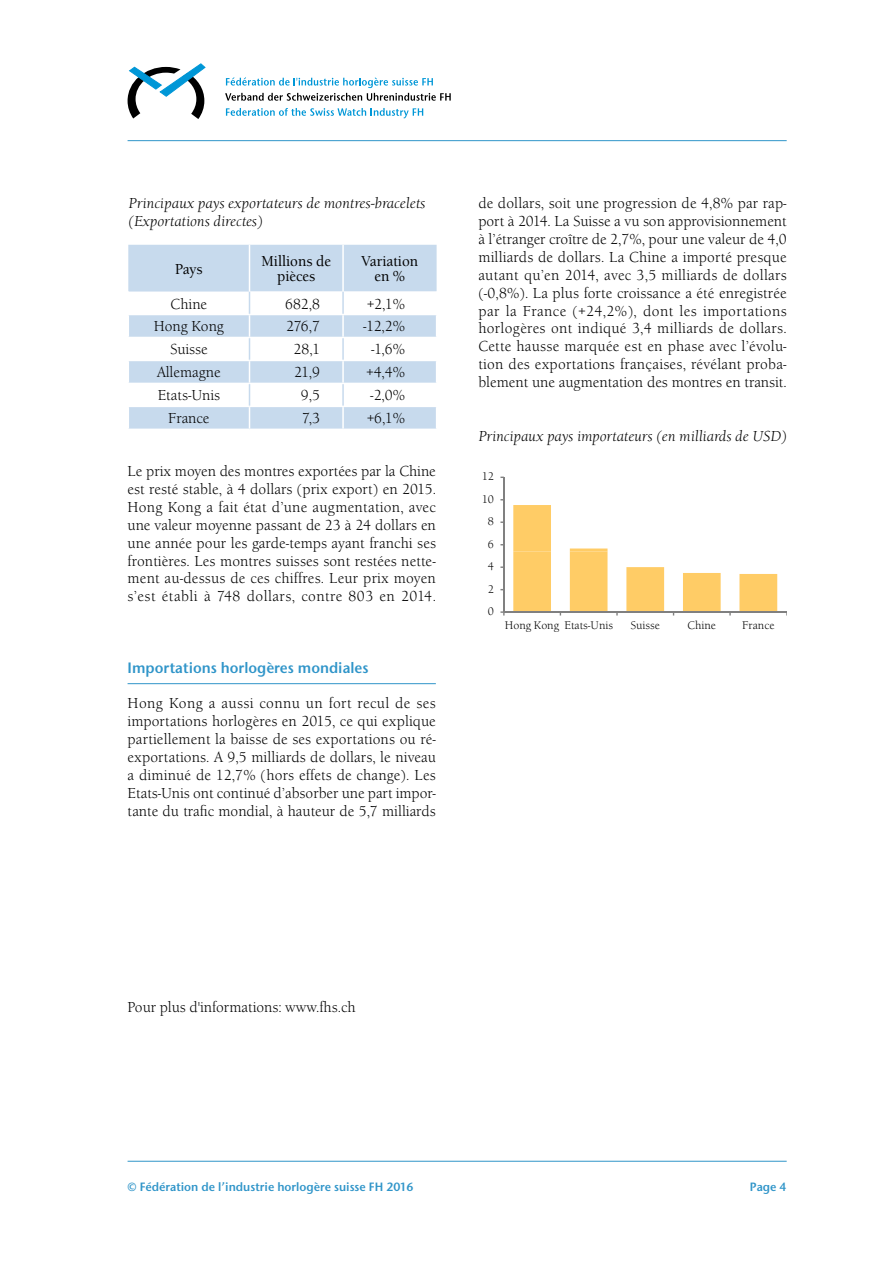
<style>
.page{position:relative;width:893px;height:1263px;background:#fff}
.page>*{position:absolute;margin:0;border:0;box-sizing:border-box;transform-origin:0 0}
.t1{font:15px/17.9px "Berkeley Old ITC";color:#000;text-align:justify;scale:.96 1}
.t2{font:italic 15px/17.9px "Berkeley Old ITC";color:#000}
.t3{font:15px/15px "Berkeley Old Md ITC";color:#000;text-align:center;scale:.96 1}
.t4{font:15px "Stone Sans Sem ITC Semi";color:#3095c9;scale:.96 1}
.t5{font:12px "Stone Sans Sem ITC Semi";color:#3095c9;scale:.96 1}
.t6{font:11.4px "Berkeley Old ITC";letter-spacing:.005em;color:#000}
</style>
<div class="page">
<svg style="left:128px;top:64px;width:77px;height:55px"></svg>
<svg style="left:225px;top:77px;width:226px;height:24px"></svg>
<svg style="left:226px;top:108px;width:197px;height:10px"></svg>
<hr style="left:128px;top:140px;width:659px;height:1px;background:#3095c9">
<hr style="left:128px;top:1161px;width:659px;height:1px;background:#3095c9">
<hr style="left:503px;top:477px;width:2px;height:74px;background:#808080">
<hr style="left:503px;top:551px;width:2px;height:61px;background:#808080">
<hr style="left:504px;top:611px;width:283px;height:2px;background:#808080">
<svg style="left:513px;top:505px;width:264px;height:110px"></svg>
<hr style="left:128px;top:683px;width:308px;height:1px;background:#3095c9">
<svg style="left:128px;top:245px;width:309px;height:184px;fill:#c7daed"></svg>
<hr style="left:128px;top:337px;width:121px;height:1px;background:#fff">
<hr style="left:128px;top:360px;width:121px;height:1px;background:#fff">
<hr style="left:128px;top:383px;width:121px;height:1px;background:#fff">
<hr style="left:128px;top:406px;width:121px;height:1px;background:#fff">
<svg style="left:128px;top:292px;width:1px;height:137px"></svg>
<hr style="left:128px;top:314px;width:121px;height:1px;background:#fff">
<svg style="left:249px;top:292px;width:188px;height:137px"></svg>
<hr style="left:342px;top:384px;width:2px;height:22px;background:#c7daed">
<hr style="left:249px;top:245px;width:1px;height:47px;background:#fff">
<hr style="left:342px;top:245px;width:2px;height:47px;background:#fff">
<p class="t2" style="left:129px;top:195px;width:298px">Principaux pays exportateurs de montres-bracelets (Exportations directes)</p>
<p class="t3" style="left:175px;top:261px;width:30px">Pays</p>
<p class="t3" style="left:262px;top:254px;width:74px">Millions de pièces</p>
<p class="t3" style="left:361px;top:254px;width:61px">Variation en %</p>
<p class="t1" style="left:171px;top:295px;width:40px">Chine</p>
<p class="t1" style="left:285px;top:295px;width:38px">682,8</p>
<p class="t1" style="left:367px;top:295px;width:41px">+2,1%</p>
<p class="t1" style="left:154px;top:318px;width:75px">Hong Kong</p>
<p class="t1" style="left:286px;top:318px;width:37px">276,7</p>
<p class="t1" style="left:363px;top:318px;width:45px">-12,2%</p>
<p class="t1" style="left:170px;top:341px;width:41px">Suisse</p>
<p class="t1" style="left:294px;top:341px;width:29px">28,1</p>
<p class="t1" style="left:371px;top:341px;width:37px">-1,6%</p>
<p class="t1" style="left:157px;top:364px;width:68px">Allemagne</p>
<p class="t1" style="left:294px;top:364px;width:29px">21,9</p>
<p class="t1" style="left:366px;top:364px;width:42px">+4,4%</p>
<p class="t1" style="left:158px;top:387px;width:66px">Etats-Unis</p>
<p class="t1" style="left:301px;top:387px;width:21px">9,5</p>
<p class="t1" style="left:370px;top:387px;width:38px">-2,0%</p>
<p class="t1" style="left:168px;top:410px;width:44px">France</p>
<p class="t1" style="left:302px;top:410px;width:20px">7,3</p>
<p class="t1" style="left:367px;top:410px;width:41px">+6,1%</p>
<p class="t1" style="left:128px;top:463px;width:323px">Le prix moyen des montres exportées par la Chine est resté stable, à 4 dollars (prix export) en 2015.<br>Hong Kong a fait état d’une augmentation, avec une valeur moyenne passant de 23 à 24 dollars en une année pour les garde-temps ayant franchi ses frontières. Les montres suisses sont restées nette&shy;ment au-dessus de ces chiffres. Leur prix moyen s’est établi à 748 dollars, contre 803 en 2014.</p>
<p class="t4" style="left:128px;top:658px;width:253px">Importations horlogères mondiales</p>
<p class="t1" style="left:128px;top:695px;width:323px">Hong Kong a aussi connu un fort recul de ses importations horlogères en 2015, ce qui explique partiellement la baisse de ses exportations ou ré&shy;exportations. A 9,5 milliards de dollars, le niveau a diminué de 12,7% (hors effets de change). Les Etats-Unis ont continué d’absorber une part impor&shy;tante du trafic mondial, à hauteur de 5,7 milliards</p>
<p class="t1" style="left:478px;top:195px;width:323px">de dollars, soit une progression de 4,8% par rap&shy;port à 2014. La Suisse a vu son approvisionnement à l’étranger croître de 2,7%, pour une valeur de 4,0 milliards de dollars. La Chine a importé presque autant qu’en 2014, avec 3,5 milliards de dollars (-0,8%). La plus forte croissance a été enregistrée par la France (+24,2%), dont les importations horlogères ont indiqué 3,4 milliards de dollars.<br>Cette hausse marquée est en phase avec l’évolu&shy;tion des exportations françaises, révélant proba&shy;blement une augmentation des montres en transit.</p>
<p class="t2" style="left:478px;top:427px;width:310px">Principaux pays importateurs (en milliards de USD)</p>
<p class="t6" style="left:482px;top:470px;width:14px">12</p>
<p class="t6" style="left:482px;top:493px;width:14px">10</p>
<p class="t6" style="left:488px;top:515px;width:8px">8</p>
<p class="t6" style="left:488px;top:537px;width:8px">6</p>
<p class="t6" style="left:488px;top:560px;width:8px">4</p>
<p class="t6" style="left:488px;top:582px;width:8px">2</p>
<p class="t6" style="left:488px;top:605px;width:8px">0</p>
<p class="t6" style="left:505px;top:619px;width:110px">Hong Kong Etats-Unis</p>
<p class="t6" style="left:631px;top:619px;width:31px">Suisse</p>
<p class="t6" style="left:688px;top:619px;width:30px">Chine</p>
<p class="t6" style="left:742px;top:619px;width:34px">France</p>
<p class="t1" style="left:128px;top:998px;width:239px">Pour plus d'informations: www.fhs.ch</p>
<p class="t5" style="left:128px;top:1179px;width:299px">© Fédération de l’industrie horlogère suisse FH 2016</p>
<p class="t5" style="left:750px;top:1179px;width:40px">Page 4</p>
</div>
